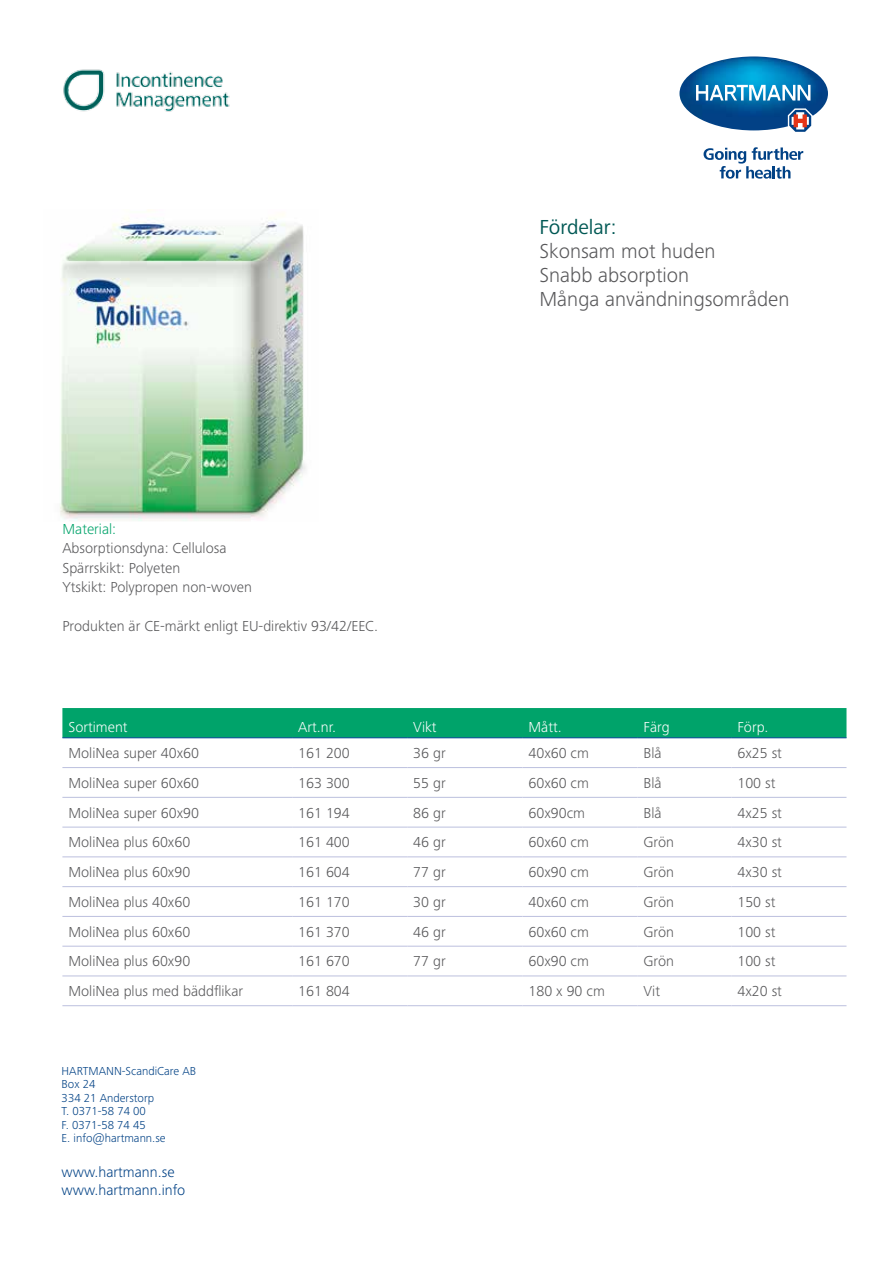
<style>
.page{position:relative;width:893px;height:1263px;background:#fff}
.page>*{position:absolute;margin:0;border:0;box-sizing:border-box;transform-origin:0 0}
.t1{font:300 21px/24px "Frutiger Next LTW1 G";color:#58585a}
.t2{font:21px "Frutiger Next LTW1 G";color:#005854}
.t3{font:300 15px/19.5px "Frutiger Next LTW1 G";color:#58585a}
.t4{font:300 15px "Frutiger Next LTW1 G";color:#fff}
.t5{font:300 15px/18px "Frutiger Next LTW1 G";color:#004185}
.t6{font:300 15px "Frutiger Next LTW1 G";color:#00a36a}
.t7{font:300 12px/13.5px "Frutiger Next LTW1 G";color:#004185}
</style>
<div class="page">
<img style="left:63px;top:69px;width:167px;height:43px">
<img style="left:679px;top:56px;width:149px;height:74px">
<svg style="left:696px;top:85px;width:114px;height:16px"></svg>
<svg style="left:789px;top:110px;width:22px;height:22px"></svg>
<svg style="left:704px;top:147px;width:99px;height:32px"></svg>
<div style="left:62px;top:708px;width:784px;height:29px;background:#00a36a"></div>
<hr style="left:62px;top:737px;width:230px;height:1px;background:#004494">
<hr style="left:292px;top:737px;width:115px;height:1px;background:#004494">
<hr style="left:407px;top:737px;width:115px;height:1px;background:#004494">
<hr style="left:522px;top:737px;width:115px;height:1px;background:#004494">
<hr style="left:637px;top:737px;width:94px;height:1px;background:#004494">
<hr style="left:731px;top:737px;width:115px;height:1px;background:#004494">
<hr style="left:62px;top:767px;width:230px;height:1px;background:#bcc0de">
<hr style="left:62px;top:797px;width:230px;height:1px;background:#bcc0de">
<hr style="left:62px;top:827px;width:230px;height:1px;background:#bcc0de">
<hr style="left:292px;top:767px;width:115px;height:1px;background:#bcc0de">
<hr style="left:407px;top:767px;width:115px;height:1px;background:#bcc0de">
<hr style="left:522px;top:767px;width:115px;height:1px;background:#bcc0de">
<hr style="left:637px;top:767px;width:94px;height:1px;background:#bcc0de">
<hr style="left:731px;top:767px;width:115px;height:1px;background:#bcc0de">
<hr style="left:292px;top:797px;width:115px;height:1px;background:#bcc0de">
<hr style="left:407px;top:797px;width:115px;height:1px;background:#bcc0de">
<hr style="left:522px;top:797px;width:115px;height:1px;background:#bcc0de">
<hr style="left:637px;top:797px;width:94px;height:1px;background:#bcc0de">
<hr style="left:731px;top:797px;width:115px;height:1px;background:#bcc0de">
<hr style="left:292px;top:827px;width:115px;height:1px;background:#bcc0de">
<hr style="left:407px;top:827px;width:115px;height:1px;background:#bcc0de">
<hr style="left:522px;top:827px;width:115px;height:1px;background:#bcc0de">
<hr style="left:637px;top:827px;width:94px;height:1px;background:#bcc0de">
<hr style="left:731px;top:827px;width:115px;height:1px;background:#bcc0de">
<hr style="left:62px;top:856px;width:230px;height:1px;background:#bcc0de">
<hr style="left:62px;top:886px;width:230px;height:1px;background:#bcc0de">
<hr style="left:62px;top:916px;width:230px;height:1px;background:#bcc0de">
<hr style="left:62px;top:946px;width:230px;height:1px;background:#bcc0de">
<hr style="left:62px;top:975px;width:230px;height:1px;background:#bcc0de">
<hr style="left:62px;top:1005px;width:230px;height:1px;background:#bcc0de">
<hr style="left:292px;top:856px;width:115px;height:1px;background:#bcc0de">
<hr style="left:407px;top:856px;width:115px;height:1px;background:#bcc0de">
<hr style="left:522px;top:856px;width:115px;height:1px;background:#bcc0de">
<hr style="left:637px;top:856px;width:94px;height:1px;background:#bcc0de">
<hr style="left:731px;top:856px;width:115px;height:1px;background:#bcc0de">
<hr style="left:292px;top:886px;width:115px;height:1px;background:#bcc0de">
<hr style="left:407px;top:886px;width:115px;height:1px;background:#bcc0de">
<hr style="left:522px;top:886px;width:115px;height:1px;background:#bcc0de">
<hr style="left:637px;top:886px;width:94px;height:1px;background:#bcc0de">
<hr style="left:731px;top:886px;width:115px;height:1px;background:#bcc0de">
<hr style="left:292px;top:916px;width:115px;height:1px;background:#bcc0de">
<hr style="left:407px;top:916px;width:115px;height:1px;background:#bcc0de">
<hr style="left:522px;top:916px;width:115px;height:1px;background:#bcc0de">
<hr style="left:637px;top:916px;width:94px;height:1px;background:#bcc0de">
<hr style="left:731px;top:916px;width:115px;height:1px;background:#bcc0de">
<hr style="left:292px;top:946px;width:115px;height:1px;background:#bcc0de">
<hr style="left:407px;top:946px;width:115px;height:1px;background:#bcc0de">
<hr style="left:522px;top:946px;width:115px;height:1px;background:#bcc0de">
<hr style="left:637px;top:946px;width:94px;height:1px;background:#bcc0de">
<hr style="left:731px;top:946px;width:115px;height:1px;background:#bcc0de">
<hr style="left:292px;top:975px;width:115px;height:1px;background:#bcc0de">
<hr style="left:407px;top:975px;width:115px;height:1px;background:#bcc0de">
<hr style="left:522px;top:975px;width:115px;height:1px;background:#bcc0de">
<hr style="left:637px;top:975px;width:94px;height:1px;background:#bcc0de">
<hr style="left:731px;top:975px;width:115px;height:1px;background:#bcc0de">
<hr style="left:292px;top:1005px;width:115px;height:1px;background:#bcc0de">
<hr style="left:407px;top:1005px;width:115px;height:1px;background:#bcc0de">
<hr style="left:522px;top:1005px;width:115px;height:1px;background:#bcc0de">
<hr style="left:637px;top:1005px;width:94px;height:1px;background:#bcc0de">
<hr style="left:731px;top:1005px;width:115px;height:1px;background:#bcc0de">
<img style="left:60px;top:209px;width:246px;height:312px">
<p class="t6" style="left:62px;top:520px;width:55px">Material:</p>
<p class="t3" style="left:62px;top:539px;width:191px">Absorptionsdyna: Cellulosa<br>Spärrskikt: Polyeten<br>Ytskikt: Polypropen non-woven</p>
<p class="t3" style="left:62px;top:617px;width:317px">Produkten är CE-märkt enligt EU-direktiv 93/42/EEC.</p>
<h1 class="t2" style="left:539px;top:215px;width:79px">Fördelar:</h1>
<h1 class="t1" style="left:539px;top:239px;width:252px">Skonsam mot huden<br>Snabb absorption<br>Många användningsområden</h1>
<p class="t4" style="left:68px;top:718px;width:61px">Sortiment</p>
<p class="t4" style="left:298px;top:718px;width:40px">Art.nr.</p>
<p class="t4" style="left:413px;top:718px;width:25px">Vikt</p>
<p class="t4" style="left:528px;top:718px;width:35px">Mått.</p>
<p class="t4" style="left:643px;top:718px;width:28px">Färg</p>
<p class="t4" style="left:737px;top:718px;width:33px">Förp.</p>
<p class="t3" style="left:68px;top:743px;width:132px">MoliNea super 40x60</p>
<p class="t3" style="left:298px;top:743px;width:53px">161 200</p>
<p class="t3" style="left:413px;top:743px;width:34px">36 gr</p>
<p class="t3" style="left:528px;top:743px;width:62px">40x60 cm</p>
<p class="t3" style="left:643px;top:743px;width:20px">Blå</p>
<p class="t3" style="left:737px;top:743px;width:46px">6x25 st</p>
<p class="t3" style="left:68px;top:773px;width:132px">MoliNea super 60x60</p>
<p class="t3" style="left:298px;top:773px;width:53px">163 300</p>
<p class="t3" style="left:413px;top:773px;width:34px">55 gr</p>
<p class="t3" style="left:528px;top:773px;width:62px">60x60 cm</p>
<p class="t3" style="left:643px;top:773px;width:20px">Blå</p>
<p class="t3" style="left:737px;top:773px;width:40px">100 st</p>
<p class="t3" style="left:68px;top:803px;width:132px">MoliNea super 60x90</p>
<p class="t3" style="left:298px;top:803px;width:53px">161 194</p>
<p class="t3" style="left:413px;top:803px;width:34px">86 gr</p>
<p class="t3" style="left:528px;top:803px;width:58px">60x90cm</p>
<p class="t3" style="left:643px;top:803px;width:20px">Blå</p>
<p class="t3" style="left:737px;top:803px;width:46px">4x25 st</p>
<p class="t3" style="left:68px;top:833px;width:123px">MoliNea plus 60x60</p>
<p class="t3" style="left:298px;top:833px;width:53px">161 400</p>
<p class="t3" style="left:413px;top:833px;width:34px">46 gr</p>
<p class="t3" style="left:528px;top:833px;width:62px">60x60 cm</p>
<p class="t3" style="left:643px;top:833px;width:32px">Grön</p>
<p class="t3" style="left:737px;top:833px;width:46px">4x30 st</p>
<p class="t3" style="left:68px;top:862px;width:123px">MoliNea plus 60x90</p>
<p class="t3" style="left:298px;top:862px;width:53px">161 604</p>
<p class="t3" style="left:413px;top:862px;width:34px">77 gr</p>
<p class="t3" style="left:528px;top:862px;width:62px">60x90 cm</p>
<p class="t3" style="left:643px;top:862px;width:32px">Grön</p>
<p class="t3" style="left:737px;top:862px;width:46px">4x30 st</p>
<p class="t3" style="left:68px;top:892px;width:123px">MoliNea plus 40x60</p>
<p class="t3" style="left:298px;top:892px;width:53px">161 170</p>
<p class="t3" style="left:413px;top:892px;width:34px">30 gr</p>
<p class="t3" style="left:528px;top:892px;width:62px">40x60 cm</p>
<p class="t3" style="left:643px;top:892px;width:32px">Grön</p>
<p class="t3" style="left:737px;top:892px;width:40px">150 st</p>
<p class="t3" style="left:68px;top:922px;width:123px">MoliNea plus 60x60</p>
<p class="t3" style="left:298px;top:922px;width:53px">161 370</p>
<p class="t3" style="left:413px;top:922px;width:34px">46 gr</p>
<p class="t3" style="left:528px;top:922px;width:62px">60x60 cm</p>
<p class="t3" style="left:643px;top:922px;width:32px">Grön</p>
<p class="t3" style="left:737px;top:922px;width:40px">100 st</p>
<p class="t3" style="left:68px;top:952px;width:123px">MoliNea plus 60x90</p>
<p class="t3" style="left:298px;top:952px;width:53px">161 670</p>
<p class="t3" style="left:413px;top:952px;width:34px">77 gr</p>
<p class="t3" style="left:528px;top:952px;width:62px">60x90 cm</p>
<p class="t3" style="left:643px;top:952px;width:32px">Grön</p>
<p class="t3" style="left:737px;top:952px;width:40px">100 st</p>
<p class="t3" style="left:68px;top:981px;width:176px">MoliNea plus med bäddflikar</p>
<p class="t3" style="left:298px;top:981px;width:53px">161 804</p>
<p class="t3" style="left:528px;top:981px;width:78px">180 x 90 cm</p>
<p class="t3" style="left:643px;top:981px;width:18px">Vit</p>
<p class="t3" style="left:737px;top:981px;width:46px">4x20 st</p>
<p class="t7" style="left:62px;top:1064px;width:136px">HARTMANN-ScandiCare AB<br>Box 24<br>334 21 Anderstorp<br>T. 0371-58 74 00<br>F. 0371-58 74 45<br>E. info@hartmann.se</p>
<p class="t5" style="left:62px;top:1163px;width:125px">www.hartmann.se www.hartmann.info</p>
</div>
